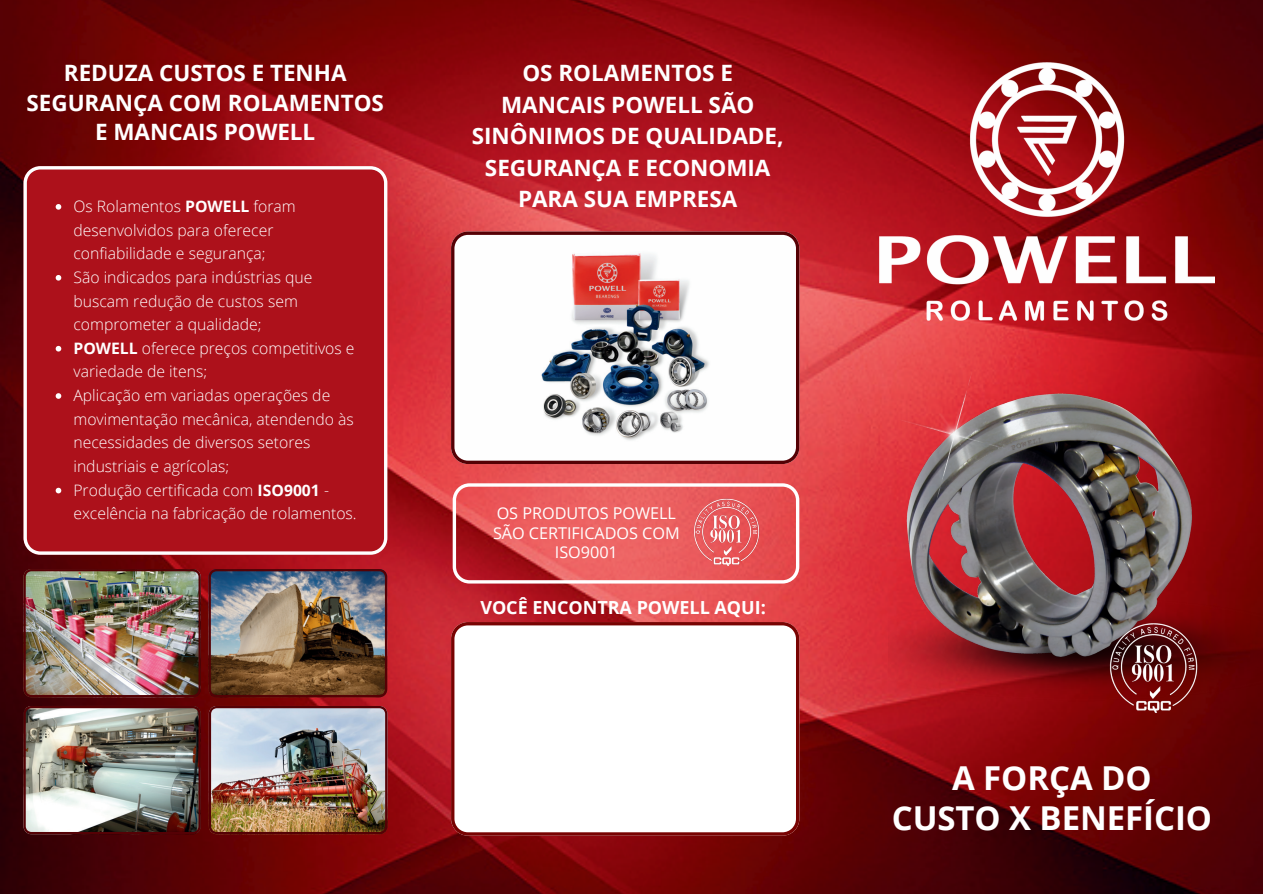
<style>
.page{position:relative;width:1263px;height:894px;background:#fff}
.page>*{position:absolute;margin:0;border:0;box-sizing:border-box;transform-origin:0 0}
.t1{font:700 33px/39.2px "Open Sans";color:#fff;text-align:center}
.t2{font:700 22.5px/31.5px "Open Sans";color:#fff;text-align:center}
.t3{font:700 18px "Open Sans";color:#fff}
.t4{font:16.2px/19.2px "Open Sans";color:#fff;text-align:center}
.t5{font:300 15.75px/23.7px "Open Sans";color:#fff}
.s1{font-weight:700}
</style>
<div class="page">
<img style="left:0;top:0;width:1263px;height:893px">
<img style="left:880px;top:62px;width:334px;height:258px">
<div style="left:24px;top:166px;width:363px;height:388px;background:#ad111b"></div>
<svg style="left:453px;top:483px;width:346px;height:100px;background:#e36163"></svg>
<img style="left:692px;top:497px;width:69px;height:68px">
<svg style="left:451px;top:622px;width:348px;height:213px"></svg>
<img style="left:889px;top:596px;width:374px;height:105px">
<img style="left:882px;top:370px;width:326px;height:303px">
<img style="left:876px;top:354px;width:153px;height:163px">
<img style="left:1108px;top:622px;width:92px;height:92px">
<img style="left:209px;top:569px;width:178px;height:128px">
<svg style="left:451px;top:231px;width:348px;height:233px"></svg>
<img style="left:24px;top:569px;width:177px;height:128px">
<img style="left:24px;top:705px;width:177px;height:129px">
<img style="left:209px;top:705px;width:178px;height:129px">
<svg style="left:56px;top:204px;width:5px;height:5px"></svg>
<svg style="left:56px;top:275px;width:5px;height:5px"></svg>
<svg style="left:56px;top:346px;width:5px;height:5px"></svg>
<svg style="left:56px;top:393px;width:5px;height:5px"></svg>
<svg style="left:56px;top:487px;width:5px;height:6px"></svg>
<h2 class="t2" style="left:27px;top:58px;width:359px;line-height:29.2px">REDUZA CUSTOS E TENHA<br>SEGURANÇA COM ROLAMENTOS<br>E MANCAIS POWELL</h2>
<p class="t5" style="left:73px;top:194px;width:285px">Os Rolamentos <span class="s1">POWELL</span> foram desenvolvidos para oferecer confiabilidade e segurança;<br>São indicados para indústrias que buscam redução de custos sem comprometer a qualidade;<br><span class="s1">POWELL</span> oferece preços competitivos e variedade de itens;<br>Aplicação em variadas operações de movimentação mecânica, atendendo às necessidades de diversos setores industriais e agrícolas;<br>Produção certificada com <span class="s1">ISO9001</span> - excelência na fabricação de rolamentos.</p>
<h2 class="t2" style="left:472px;top:56px;width:313px">OS ROLAMENTOS E<br>MANCAIS POWELL SÃO<br>SINÔNIMOS DE QUALIDADE,<br>SEGURANÇA E ECONOMIA<br>PARA SUA EMPRESA</h2>
<p class="t4" style="left:493px;top:503px;width:188px">OS PRODUTOS POWELL<br>SÃO CERTIFICADOS COM<br>ISO9001</p>
<p class="t3" style="left:480px;top:594px;width:287px">VOCÊ ENCONTRA POWELL AQUI:</p>
<h1 class="t1" style="left:892px;top:757px;width:322px">A FORÇA DO<br>CUSTO X BENEFÍCIO</h1>
</div>
